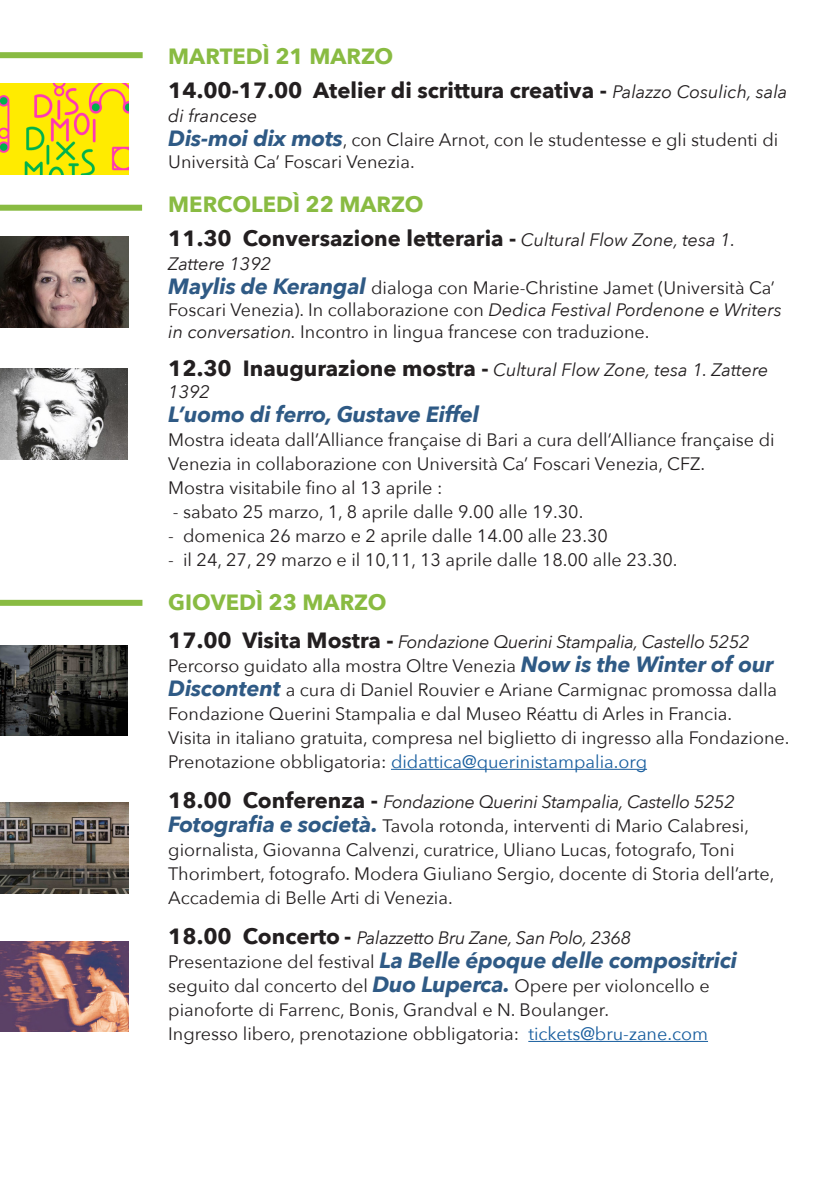
<style>
.page{position:relative;width:840px;height:1191px;background:#fff}
.page>*{position:absolute;margin:0;border:0;box-sizing:border-box;transform-origin:0 0}
.t1{font:700 22px "Avenir Next";color:#231f20}
.t2{font:italic 700 22px "Avenir Next";letter-spacing:-.01em;color:#2f5a85}
.t3{font:700 22px "Avenir Next";color:#89bb42}
.t4{font:18px/24px "Avenir Next";color:#231f20}
.t5{font:italic 18px "Avenir Next";letter-spacing:-.02em;color:#231f20}
.t6{font:italic 18px/22px "Avenir Next";color:#231f20}
.s1{font-weight:400;font-style:italic;font-size:18px}
.s2{font-weight:700;font-style:italic;font-size:22px;color:#2f5a85}
.s3{font-style:italic}
.s4{font-weight:700;font-style:normal;font-size:22px}
.s5{color:#175d9e}
.s6{font-weight:400;font-style:normal;font-size:18px;color:#231f20}
</style>
<div class="page">
<hr style="left:391px;top:769px;width:255px;height:1px;background:#175d9e">
<hr style="left:528px;top:1041px;width:179px;height:1px;background:#175d9e">
<img style="left:0;top:84px;width:128px;height:90px">
<img style="left:0;top:236px;width:128px;height:91px">
<img style="left:0;top:369px;width:128px;height:90px">
<img style="left:0;top:645px;width:128px;height:91px">
<img style="left:0;top:802px;width:128px;height:91px">
<div style="left:0;top:52px;width:142px;height:6px;background:#89bb42"></div>
<div style="left:0;top:205px;width:142px;height:6px;background:#89bb42"></div>
<div style="left:0;top:600px;width:142px;height:6px;background:#89bb42"></div>
<img style="left:0;top:941px;width:128px;height:91px">
<p class="t3" style="left:168px;top:37px;width:226px">MARTEDÌ 21 MARZO</p>
<p class="t1" style="left:168px;top:71px;width:620px">14.00-17.00 Atelier di scrittura creativa - <span class="s1">Palazzo Cosulich, sala</span></p>
<p class="t6" style="left:168px;top:104px;width:90px">di francese</p>
<p class="t4" style="left:168px;top:128px;width:611px;line-height:22px"><span class="s2">Dis-moi dix mots</span>, con Claire Arnot, con le studentesse e gli studenti di<br>Università Ca’ Foscari Venezia.</p>
<p class="t3" style="left:168px;top:185px;width:256px">MERCOLEDÌ 22 MARZO</p>
<p class="t1" style="left:168px;top:219px;width:568px">11.30 Conversazione letteraria - <span class="s1">Cultural Flow Zone, tesa 1.</span></p>
<p class="t6" style="left:168px;top:252px;width:104px">Zattere 1392</p>
<p class="t4" style="left:168px;top:276px;width:614px;line-height:22px"><span class="s2">Maylis de Kerangal</span> dialoga con Marie-Christine Jamet (Università Ca’<br>Foscari Venezia). In collaborazione con <span class="s3">Dedica Festival Pordenone e Writers in conversation.</span> Incontro in lingua francese con traduzione.</p>
<p class="t6" style="left:168px;top:358px;width:601px"><span class="s4">12.30 Inaugurazione mostra -</span> Cultural Flow Zone, tesa 1. Zattere<br>1392</p>
<p class="t2" style="left:168px;top:395px;width:312px">L’uomo di ferro, Gustave Eiffel</p>
<p class="t4" style="left:168px;top:427px;width:607px">Mostra ideata dall’Alliance française di Bari a cura dell’Alliance française di<br>Venezia in collaborazione con Università Ca’ Foscari Venezia, CFZ.</p>
<p class="t4" style="left:168px;top:475px;width:275px">Mostra visitabile fino al 13 aprile :</p>
<p class="t4" style="left:173px;top:499px;width:412px">- sabato 25 marzo, 1, 8 aprile dalle 9.00 alle 19.30.</p>
<p class="t4" style="left:168px;top:523px;width:441px">- domenica 26 marzo e 2 aprile dalle 14.00 alle 23.30</p>
<p class="t4" style="left:168px;top:547px;width:510px">- il 24, 27, 29 marzo e il 10,11, 13 aprile dalle 18.00 alle 23.30.</p>
<p class="t3" style="left:168px;top:583px;width:219px">GIOVEDÌ 23 MARZO</p>
<p class="t5" style="left:168px;top:626px;width:582px"><span class="s4">17.00 Visita Mostra -</span> Fondazione Querini Stampalia, Castello 5252</p>
<p class="t4" style="left:168px;top:653px;width:610px">Percorso guidato alla mostra Oltre Venezia <span class="s2">Now is the Winter of our<br>Discontent</span> a cura di Daniel Rouvier e Ariane Carmignac promossa dalla<br>Fondazione Querini Stampalia e dal Museo Réattu di Arles in Francia.</p>
<p class="t4" style="left:168px;top:725px;width:622px">Visita in italiano gratuita, compresa nel biglietto di ingresso alla Fondazione.<br>Prenotazione obbligatoria: <span class="s5">didattica@querinistampalia.org</span></p>
<p class="t5" style="left:168px;top:786px;width:567px"><span class="s4">18.00 Conferenza -</span> Fondazione Querini Stampalia, Castello 5252</p>
<p class="t4" style="left:168px;top:813px;width:607px"><span class="s2">Fotografia e società.</span> Tavola rotonda, interventi di Mario Calabresi, giornalista, Giovanna Calvenzi, curatrice, Uliano Lucas, fotografo, Toni Thorimbert, fotografo. Modera Giuliano Sergio, docente di Storia dell’arte, Accademia di Belle Arti di Venezia.</p>
<p class="t5" style="left:168px;top:922px;width:464px"><span class="s4">18.00 Concerto -</span> Palazzetto Bru Zane, San Polo, 2368</p>
<p class="t2" style="left:168px;top:941px;width:570px"><span class="s6">Presentazione del festival</span> La Belle époque delle compositrici</p>
<p class="t4" style="left:168px;top:973px;width:542px">seguito dal concerto del <span class="s2">Duo Luperca.</span> Opere per violoncello e pianoforte di Farrenc, Bonis, Grandval e N. Boulanger.</p>
<p class="t4" style="left:168px;top:1021px;width:541px">Ingresso libero, prenotazione obbligatoria: <span class="s5">tickets@bru-zane.com</span></p>
</div>
